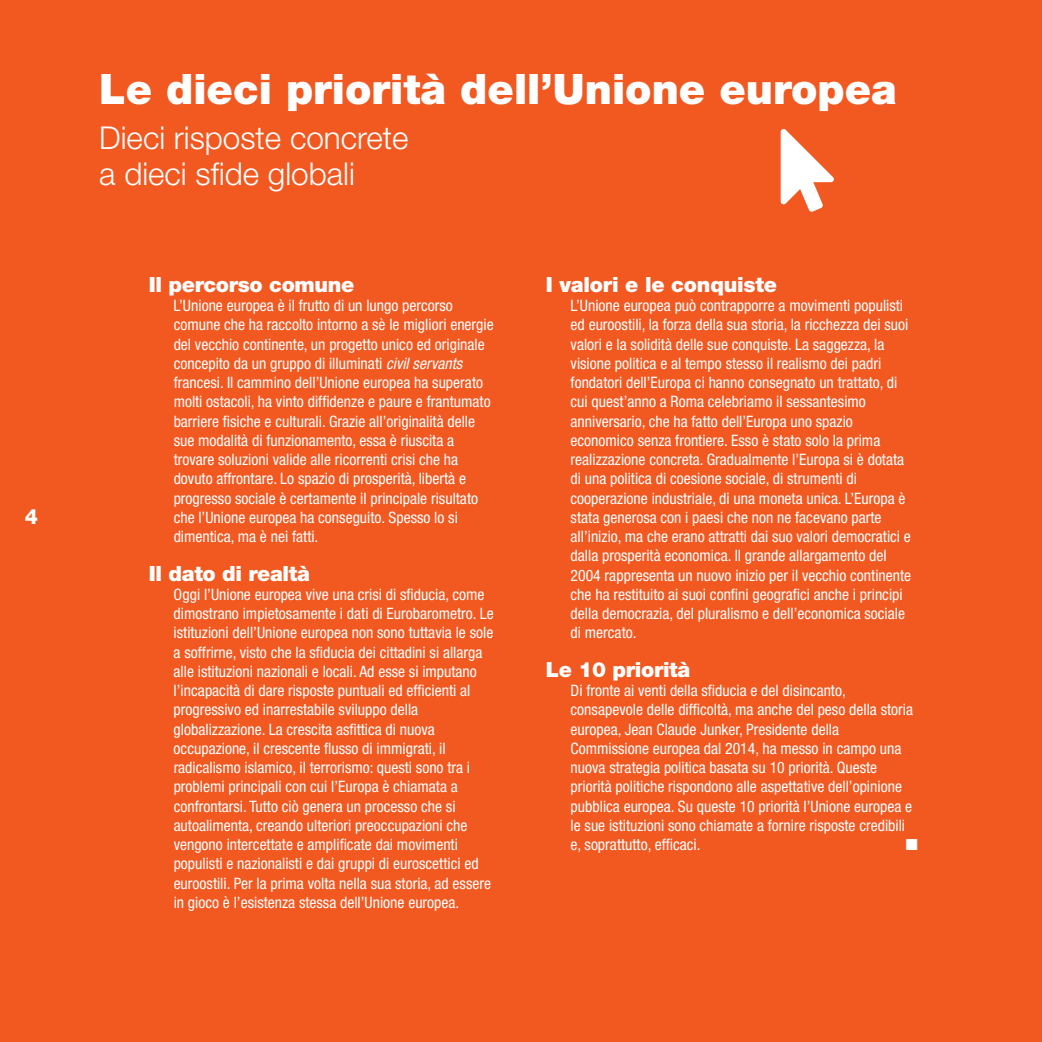
<style>
.page{position:relative;width:1042px;height:1042px;background:#f15921}
.page>*{position:absolute;margin:0;border:0;box-sizing:border-box;transform-origin:0 0}
.t1{font:900 42px "Helvetica Neue LT Com";color:#fff}
.t2{font:300 31.5px/36.8px "Helvetica Neue LT Com";color:#fff}
.t3{font:900 21px "Helvetica Neue LT Com";letter-spacing:-.015em;color:#fff}
.t4{font:800 21px "Helvetica Neue LT Com";color:#fff}
.t5{font:condensed 15.75px/19.2px "Helvetica Neue LT Com";color:#fff}
.t6{font:15.75px "Zapf Dingbats";color:#fff}
.s1{font-style:italic}
</style>
<div class="page">
<h3 class="t4" style="left:25px;top:504px;width:15px">4</h3>
<h1 class="t1" style="left:99px;top:64px;width:799px">Le dieci priorità dell’Unione europea</h1>
<h2 class="t2" style="left:99px;top:118px;width:311px">Dieci risposte concrete a dieci sfide globali</h2>
<h3 class="t3" style="left:149px;top:272px;width:207px">Il percorso comune</h3>
<p class="t5" style="left:174px;top:296px;width:322px">L’Unione europea è il frutto di un lungo percorso comune che ha raccolto intorno a sè le migliori energie del vecchio continente, un progetto unico ed originale concepito da un gruppo di illuminati <span class="s1">civil servants </span>francesi. Il cammino dell’Unione europea ha superato molti ostacoli, ha vinto diffidenze e paure e frantumato barriere fisiche e culturali. Grazie all’originalità delle sue modalità di funzionamento, essa è riuscita a trovare soluzioni valide alle ricorrenti crisi che ha dovuto affrontare. Lo spazio di prosperità, libertà e progresso sociale è certamente il principale risultato che l’Unione europea ha conseguito. Spesso lo si dimentica, ma è nei fatti.</p>
<h3 class="t3" style="left:149px;top:560px;width:163px">Il dato di realtà</h3>
<p class="t5" style="left:174px;top:584px;width:322px">Oggi l’Unione europea vive una crisi di sfiducia, come dimostrano impietosamente i dati di Eurobarometro. Le istituzioni dell’Unione europea non sono tuttavia le sole a soffrirne, visto che la sfiducia dei cittadini si allarga alle istituzioni nazionali e locali. Ad esse si imputano l’incapacità di dare risposte puntuali ed efficienti al progressivo ed inarrestabile sviluppo della globalizzazione. La crescita asfittica di nuova occupazione, il crescente flusso di immigrati, il radicalismo islamico, il terrorismo: questi sono tra i problemi principali con cui l’Europa è chiamata a confrontarsi. Tutto ciò genera un processo che si autoalimenta, creando ulteriori preoccupazioni che vengono intercettate e amplificate dai movimenti populisti e nazionalisti e dai gruppi di euroscettici ed euroostili. Per la prima volta nella sua storia, ad essere in gioco è l’esistenza stessa dell’Unione europea.</p>
<h3 class="t3" style="left:546px;top:272px;width:233px">I valori e le conquiste</h3>
<p class="t5" style="left:570px;top:296px;width:342px">L’Unione europea può contrapporre a movimenti populisti ed euroostili, la forza della sua storia, la ricchezza dei suoi valori e la solidità delle sue conquiste. La saggezza, la visione politica e al tempo stesso il realismo dei padri fondatori dell’Europa ci hanno consegnato un trattato, di cui quest’anno a Roma celebriamo il sessantesimo anniversario, che ha fatto dell’Europa uno spazio economico senza frontiere. Esso è stato solo la prima realizzazione concreta. Gradualmente l’Europa si è dotata di una politica di coesione sociale, di strumenti di cooperazione industriale, di una moneta unica. L’Europa è stata generosa con i paesi che non ne facevano parte all’inizio, ma che erano attratti dai suo valori democratici e dalla prosperità economica. Il grande allargamento del 2004 rappresenta un nuovo inizio per il vecchio continente che ha restituito ai suoi confini geografici anche i principi della democrazia, del pluralismo e dell’economica sociale di mercato.</p>
<h3 class="t3" style="left:546px;top:657px;width:146px">Le 10 priorità</h3>
<p class="t5" style="left:570px;top:681px;width:344px">Di fronte ai venti della sfiducia e del disincanto, consapevole delle difficoltà, ma anche del peso della storia europea, Jean Claude Junker, Presidente della Commissione europea dal 2014, ha messo in campo una nuova strategia politica basata su 10 priorità. Queste priorità politiche rispondono alle aspettative dell’opinione pubblica europea. Su queste 10 priorità l’Unione europea e le sue istituzioni sono chiamate a fornire risposte credibili e, soprattutto, efficaci.</p>
<p class="t6" style="left:906px;top:835px;width:13px">■</p>
</div>
